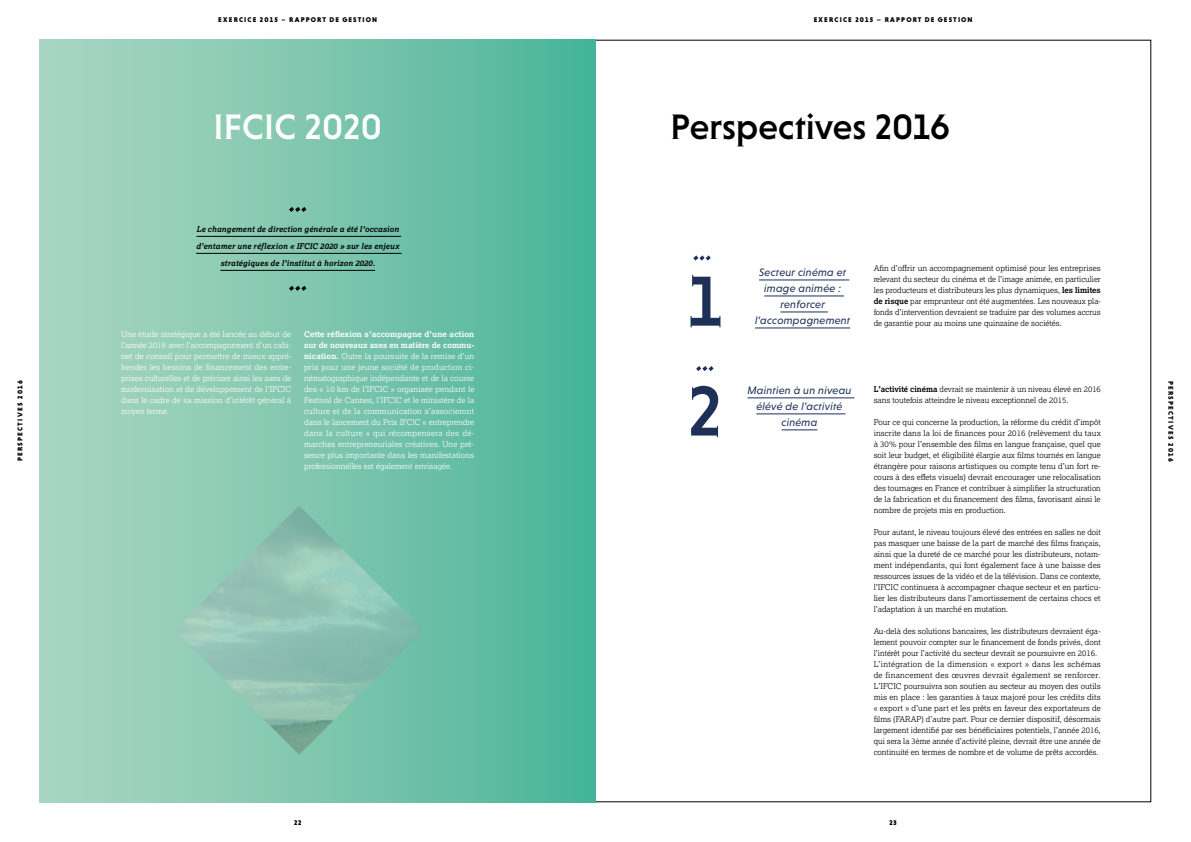
<style>
.page{position:relative;width:1191px;height:842px;background:#fff}
.page>*{position:absolute;margin:0;border:0;box-sizing:border-box;transform-origin:0 0}
.t1{font:500 72px/109.9px "Niveau Serif";color:#1d3058}
.t2{font:500 36px "Niveau Serif";letter-spacing:.005em;color:#000}
.t3{font:500 36px "Niveau Serif";letter-spacing:.01em;color:#fff}
.t4{font:italic 11px/16px "Niveau Serif";letter-spacing:.02em;color:#1d3058;text-align:center}
.t5{font:300 8px/11px "Lexia";color:#000;text-align:justify}
.t6{font:300 8px/11px "Lexia";color:#fff;text-align:justify}
.t7{font:italic 700 8px/17px "Lexia";letter-spacing:.01em;color:#000;text-align:center}
.t8{font:900 7px "Niveau Serif";letter-spacing:.175em;color:#000}
.s1{font-weight:700}
</style>
<div class="page">
<div style="left:40px;top:40px;width:555px;height:762px;background:linear-gradient(to right,#aed6c4,#4ab599)"></div>
<hr style="left:759px;top:280px;width:90px;height:1px;background:#1d3058">
<hr style="left:764px;top:296px;width:80px;height:1px;background:#1d3058">
<hr style="left:780px;top:312px;width:48px;height:1px;background:#1d3058">
<hr style="left:755px;top:328px;width:95px;height:1px;background:#1d3058">
<hr style="left:747px;top:398px;width:107px;height:1px;background:#1d3058">
<hr style="left:756px;top:414px;width:89px;height:1px;background:#1d3058">
<hr style="left:781px;top:430px;width:36px;height:1px;background:#1d3058">
<svg style="left:693px;top:255px;width:17px;height:6px"></svg>
<svg style="left:289px;top:207px;width:17px;height:5px"></svg>
<svg style="left:289px;top:286px;width:17px;height:5px"></svg>
<svg style="left:696px;top:366px;width:17px;height:5px"></svg>
<hr style="left:196px;top:236px;width:205px;height:1px;background:#000">
<hr style="left:196px;top:253px;width:205px;height:1px;background:#000">
<hr style="left:220px;top:270px;width:155px;height:1px;background:#000">
<img style="left:174px;top:506px;width:250px;height:249px">
<p class="t8" style="left:218px;top:16px;width:160px">EXERCICE 2015 – RAPPORT DE GESTION</p>
<p class="t8" style="left:813px;top:16px;width:160px">EXERCICE 2015 – RAPPORT DE GESTION</p>
<h2 class="t3" style="left:214px;top:106px;width:170px">IFCIC 2020</h2>
<h2 class="t2" style="left:670px;top:106px;width:281px">Perspectives 2016</h2>
<p class="t7" style="left:196px;top:221px;width:205px">Le changement de direction générale a été l’occasion d’entamer une réflexion « IFCIC 2020 » sur les enjeux stratégiques de l’institut à horizon 2020.</p>
<p class="t5" style="left:873px;top:262px;width:229px">Afin d’offrir un accompagnement optimisé pour les entreprises relevant du secteur du cinéma et de l’image animée, en particulier les producteurs et distributeurs les plus dynamiques, <span class="s1">les limites de risque</span> par emprunteur ont été augmentées. Les nouveaux pla&shy;fonds d’intervention devraient se traduire par des volumes accrus de garantie pour au moins une quinzaine de sociétés.</p>
<h3 class="t4" style="left:755px;top:264px;width:97px">Secteur cinéma et image animée : renforcer l’accompagnement</h3>
<h1 class="t1" style="left:688px;top:246px;width:35px">1<br>2</h1>
<p class="t6" style="left:304px;top:328px;width:172px"><span class="s1">Cette réflexion s’accompagne d’une action sur de nouveaux axes en matière de commu&shy;nication.</span> Outre la poursuite de la remise d’un prix pour une jeune société de production ci&shy;nématographique indépendante et de la course des « 10 km de l’IFCIC » organisée pendant le Festival de Cannes, l’IFCIC et le ministère de la culture et de la communication s’associeront dans le lancement du Prix IFCIC « entreprendre dans la culture » qui récompensera des dé&shy;marches entrepreneuriales créatives. Une pré&shy;sence plus importante dans les manifestations professionnelles est également envisagée.</p>
<p class="t6" style="left:121px;top:328px;width:172px">Une étude stratégique a été lancée au début de l’année 2016 avec l’accompagnement d’un cabi&shy;net de conseil pour permettre de mieux appré&shy;hender les besoins de financement des entre&shy;prises culturelles et de préciser ainsi les axes de modernisation et de développement de l’IFCIC dans le cadre de sa mission d’intérêt général à moyen terme.</p>
<p class="t8" style="left:16px;top:461px;width:82px;rotate:-90deg">PERSPECTIVES 2016</p>
<p class="t8" style="left:1175px;top:381px;width:82px;rotate:90deg">PERSPECTIVES 2016</p>
<p class="t5" style="left:873px;top:383px;width:229px"><span class="s1">L’activité cinéma</span> devrait se maintenir à un niveau élevé en 2016 sans toutefois atteindre le niveau exceptionnel de 2015.</p>
<p class="t5" style="left:873px;top:416px;width:229px">Pour ce qui concerne la production, la réforme du crédit d’impôt inscrite dans la loi de finances pour 2016 (relèvement du taux à 30% pour l’ensemble des films en langue française, quel que soit leur budget, et éligibilité élargie aux films tournés en langue étrangère pour raisons artistiques ou compte tenu d’un fort re&shy;cours à des effets visuels) devrait encourager une relocalisation des tournages en France et contribuer à simplifier la structuration de la fabrication et du financement des films, favorisant ainsi le nombre de projets mis en production.</p>
<p class="t5" style="left:873px;top:526px;width:229px">Pour autant, le niveau toujours élevé des entrées en salles ne doit pas masquer une baisse de la part de marché des films français, ainsi que la dureté de ce marché pour les distributeurs, notam&shy;ment indépendants, qui font également face à une baisse des ressources issues de la vidéo et de la télévision. Dans ce contexte, l’IFCIC continuera à accompagner chaque secteur et en particu&shy;lier les distributeurs dans l’amortissement de certains chocs et l’adaptation à un marché en mutation.</p>
<p class="t5" style="left:873px;top:625px;width:229px;text-align:left">Au-delà des solutions bancaires, les distributeurs devraient éga&shy;lement pouvoir compter sur le financement de fonds privés, dont l’intérêt pour l’activité du secteur devrait se poursuivre en 2016.<br>L’intégration de la dimension « export » dans les schémas de financement des œuvres devrait également se renforcer.<br>L’IFCIC poursuivra son soutien au secteur au moyen des outils mis en place : les garanties à taux majoré pour les crédits dits « export » d’une part et les prêts en faveur des exportateurs de films (FARAP) d’autre part. Pour ce dernier dispositif, désormais largement identifié par ses bénéficiaires potentiels, l’année 2016, qui sera la 3ème année d’activité pleine, devrait être une année de continuité en termes de nombre et de volume de prêts accordés.</p>
<h3 class="t4" style="left:747px;top:382px;width:105px">Maintien à un niveau élévé de l’activité cinéma</h3>
<p class="t8" style="left:294px;top:818px;width:9px">22</p>
<p class="t8" style="left:889px;top:818px;width:9px">23</p>
</div>
